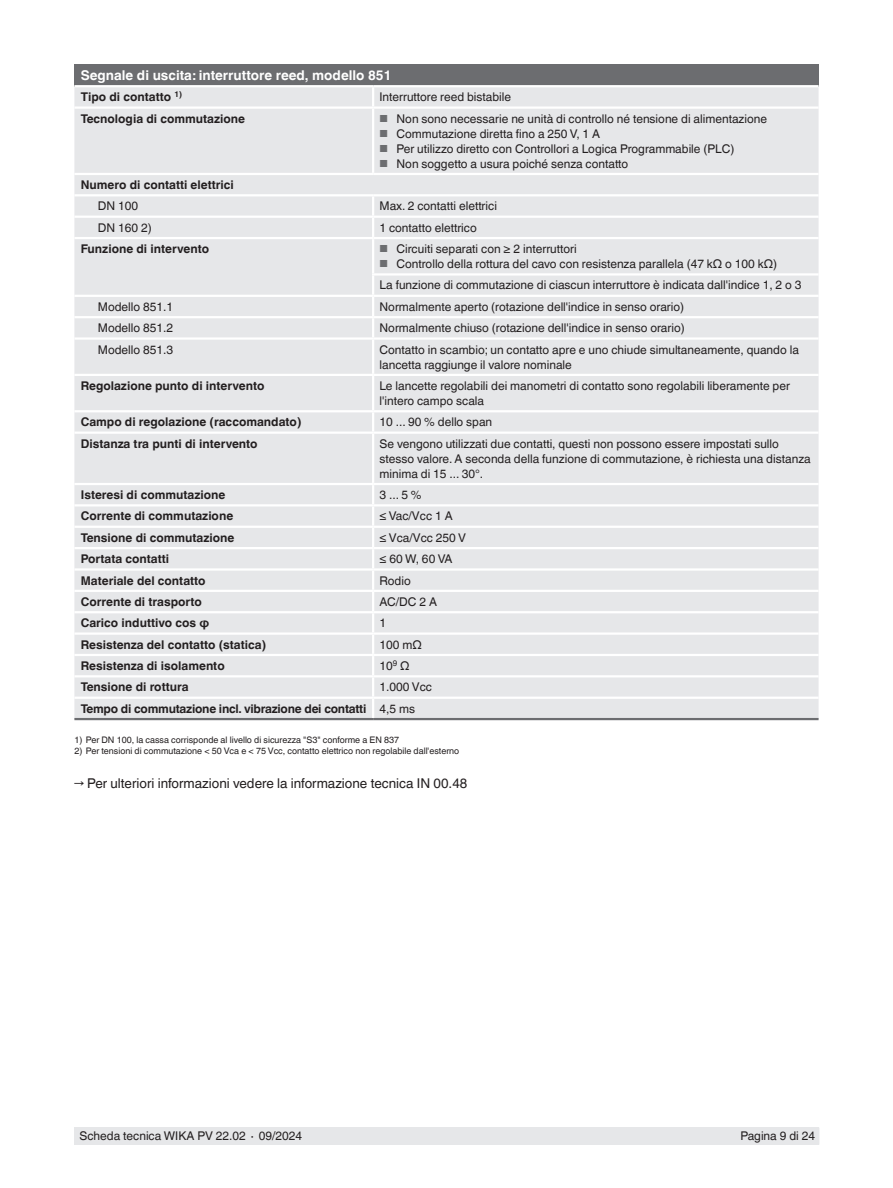
<style>
.page{position:relative;width:893px;height:1188px;background:#fff}
.page>*{position:absolute;margin:0;border:0;box-sizing:border-box;transform-origin:0 0}
.t1{font:13.5px "Helvetica World";color:#231f20}
.t2{font:700 13.5px "Helvetica World";color:#fff}
.t3{font:12px/15px "Helvetica World";color:#231f20}
.t4{font:700 12px "Helvetica World";color:#231f20}
.t5{font:700 12px/21.3px "Helvetica World";letter-spacing:-.02em;color:#231f20}
.t6{font:9px "Helvetica World";color:#231f20}
.s1{font-size:10.2px;color:#6c6d70}
.s2{font-weight:400}
</style>
<div class="page">
<div style="left:74px;top:1127px;width:745px;height:18px;background:#e6e7e9"></div>
<div style="left:74px;top:64px;width:745px;height:22px;background:#6c6d70"></div>
<div style="left:74px;top:87px;width:745px;height:631px;background:#e6e7e9"></div>
<hr style="left:74px;top:173px;width:299px;height:2px;background:#fff">
<hr style="left:373px;top:173px;width:446px;height:2px;background:#fff">
<hr style="left:74px;top:194px;width:299px;height:2px;background:#fff">
<hr style="left:373px;top:194px;width:446px;height:2px;background:#fff">
<hr style="left:74px;top:718px;width:299px;height:2px;background:#6c6d70">
<hr style="left:373px;top:718px;width:446px;height:2px;background:#6c6d70">
<hr style="left:74px;top:216px;width:299px;height:2px;background:#fff">
<hr style="left:373px;top:237px;width:446px;height:2px;background:#fff">
<hr style="left:372px;top:273px;width:447px;height:3px;background:#fff">
<hr style="left:373px;top:295px;width:446px;height:2px;background:#fff">
<hr style="left:74px;top:237px;width:299px;height:2px;background:#fff">
<hr style="left:372px;top:239px;width:2px;height:34px;background:#fff">
<svg style="left:372px;top:276px;width:2px;height:61px"></svg>
<hr style="left:74px;top:295px;width:299px;height:2px;background:#fff">
<hr style="left:74px;top:590px;width:299px;height:2px;background:#fff">
<hr style="left:373px;top:590px;width:446px;height:2px;background:#fff">
<hr style="left:74px;top:611px;width:299px;height:2px;background:#fff">
<hr style="left:373px;top:611px;width:446px;height:2px;background:#fff">
<hr style="left:74px;top:632px;width:299px;height:3px;background:#fff">
<hr style="left:373px;top:632px;width:446px;height:3px;background:#fff">
<hr style="left:74px;top:106px;width:299px;height:3px;background:#fff">
<hr style="left:74px;top:316px;width:299px;height:2px;background:#fff">
<hr style="left:74px;top:337px;width:299px;height:3px;background:#fff">
<hr style="left:74px;top:374px;width:299px;height:2px;background:#fff">
<hr style="left:74px;top:410px;width:299px;height:2px;background:#fff">
<hr style="left:74px;top:432px;width:299px;height:2px;background:#fff">
<hr style="left:74px;top:483px;width:299px;height:2px;background:#fff">
<hr style="left:74px;top:504px;width:299px;height:3px;background:#fff">
<hr style="left:74px;top:526px;width:299px;height:2px;background:#fff">
<hr style="left:74px;top:547px;width:299px;height:2px;background:#fff">
<hr style="left:74px;top:568px;width:299px;height:3px;background:#fff">
<svg style="left:372px;top:87px;width:2px;height:19px"></svg>
<hr style="left:373px;top:106px;width:446px;height:3px;background:#fff">
<hr style="left:372px;top:109px;width:2px;height:64px;background:#fff">
<hr style="left:372px;top:196px;width:2px;height:20px;background:#fff">
<svg style="left:372px;top:218px;width:2px;height:19px"></svg>
<hr style="left:372px;top:340px;width:2px;height:34px;background:#fff">
<hr style="left:372px;top:376px;width:2px;height:34px;background:#fff">
<hr style="left:372px;top:412px;width:2px;height:20px;background:#fff">
<hr style="left:372px;top:434px;width:2px;height:49px;background:#fff">
<hr style="left:373px;top:216px;width:446px;height:2px;background:#fff">
<hr style="left:373px;top:316px;width:446px;height:2px;background:#fff">
<hr style="left:373px;top:337px;width:446px;height:3px;background:#fff">
<hr style="left:373px;top:374px;width:446px;height:2px;background:#fff">
<hr style="left:373px;top:410px;width:446px;height:2px;background:#fff">
<hr style="left:373px;top:432px;width:446px;height:2px;background:#fff">
<hr style="left:373px;top:483px;width:446px;height:2px;background:#fff">
<hr style="left:373px;top:504px;width:446px;height:3px;background:#fff">
<hr style="left:373px;top:526px;width:446px;height:2px;background:#fff">
<hr style="left:373px;top:547px;width:446px;height:2px;background:#fff">
<hr style="left:373px;top:568px;width:446px;height:3px;background:#fff">
<hr style="left:74px;top:85px;width:299px;height:2px;background:#fff">
<hr style="left:373px;top:85px;width:446px;height:2px;background:#fff">
<hr style="left:74px;top:654px;width:299px;height:2px;background:#fff">
<hr style="left:373px;top:654px;width:446px;height:2px;background:#fff">
<svg style="left:372px;top:485px;width:2px;height:190px"></svg>
<hr style="left:74px;top:675px;width:299px;height:2px;background:#fff">
<hr style="left:373px;top:675px;width:446px;height:2px;background:#fff">
<hr style="left:372px;top:677px;width:2px;height:20px;background:#fff">
<hr style="left:74px;top:697px;width:299px;height:2px;background:#fff">
<hr style="left:373px;top:697px;width:446px;height:2px;background:#fff">
<svg style="left:372px;top:699px;width:2px;height:19px"></svg>
<p class="t2" style="left:81px;top:67px;width:312px">Segnale di uscita: interruttore reed, modello 851</p>
<p class="t4" style="left:81px;top:90px;width:103px">Tipo di contatto <sup>1)</sup></p>
<p class="t3" style="left:379px;top:90px;width:133px">Interruttore reed bistabile</p>
<p class="t4" style="left:81px;top:111px;width:166px">Tecnologia di commutazione</p>
<p class="t3" style="left:379px;top:111px;width:389px"><span class="s1">■</span> Non sono necessarie ne unità di controllo né tensione di alimentazione</p>
<p class="t3" style="left:379px;top:126px;width:222px"><span class="s1">■</span> Commutazione diretta fino a 250 V, 1 A</p>
<p class="t3" style="left:379px;top:141px;width:356px"><span class="s1">■</span> Per utilizzo diretto con Controllori a Logica Programmabile (PLC)</p>
<p class="t3" style="left:379px;top:156px;width:250px"><span class="s1">■</span> Non soggetto a usura poiché senza contatto</p>
<p class="t4" style="left:81px;top:178px;width:155px">Numero di contatti elettrici</p>
<p class="t3" style="left:98px;top:199px;width:42px">DN 100</p>
<p class="t3" style="left:379px;top:199px;width:119px">Max. 2 contatti elettrici</p>
<p class="t3" style="left:98px;top:220px;width:55px">DN 160 2)</p>
<p class="t3" style="left:379px;top:220px;width:99px">1 contatto elettrico</p>
<p class="t4" style="left:81px;top:242px;width:130px">Funzione di intervento</p>
<p class="t3" style="left:379px;top:241px;width:199px"><span class="s1">■</span> Circuiti separati con ≥ 2 interruttori</p>
<p class="t3" style="left:379px;top:253px;width:423px;line-height:21.3px"><span class="s1">■</span> Controllo della rottura del cavo con resistenza parallela (47 kΩ o 100 kΩ)<br>La funzione di commutazione di ciascun interruttore è indicata dall'indice 1, 2 o 3</p>
<p class="t3" style="left:98px;top:299px;width:77px">Modello 851.1</p>
<p class="t3" style="left:379px;top:299px;width:306px">Normalmente aperto (rotazione dell'indice in senso orario)</p>
<p class="t3" style="left:98px;top:321px;width:77px">Modello 851.2</p>
<p class="t3" style="left:379px;top:321px;width:307px">Normalmente chiuso (rotazione dell'indice in senso orario)</p>
<p class="t3" style="left:98px;top:342px;width:77px">Modello 851.3</p>
<p class="t3" style="left:379px;top:342px;width:421px">Contatto in scambio; un contatto apre e uno chiude simultaneamente, quando la lancetta raggiunge il valore nominale</p>
<p class="t4" style="left:81px;top:379px;width:185px">Regolazione punto di intervento</p>
<p class="t3" style="left:379px;top:378px;width:412px">Le lancette regolabili dei manometri di contatto sono regolabili liberamente per l'intero campo scala</p>
<p class="t4" style="left:81px;top:415px;width:222px">Campo di regolazione (raccomandato)</p>
<p class="t3" style="left:379px;top:415px;width:114px">10 ... 90 % dello span</p>
<p class="t4" style="left:81px;top:437px;width:178px">Distanza tra punti di intervento</p>
<p class="t3" style="left:379px;top:436px;width:433px">Se vengono utilizzati due contatti, questi non possono essere impostati sullo stesso valore. A seconda della funzione di commutazione, è richiesta una distanza minima di 15 ... 30°.</p>
<p class="t4" style="left:81px;top:488px;width:146px">Isteresi di commutazione</p>
<p class="t3" style="left:379px;top:487px;width:44px">3 ... 5 %</p>
<p class="t4" style="left:81px;top:509px;width:154px">Corrente di commutazione</p>
<p class="t3" style="left:379px;top:509px;width:75px">≤ Vac/Vcc 1 A</p>
<p class="t4" style="left:81px;top:531px;width:155px">Tensione di commutazione</p>
<p class="t3" style="left:379px;top:530px;width:88px">≤ Vca/Vcc 250 V</p>
<p class="t4" style="left:81px;top:552px;width:90px">Portata contatti</p>
<p class="t3" style="left:379px;top:552px;width:75px">≤ 60 W, 60 VA</p>
<p class="t4" style="left:81px;top:573px;width:126px">Materiale del contatto</p>
<p class="t3" style="left:379px;top:573px;width:33px">Rodio</p>
<p class="t4" style="left:81px;top:595px;width:123px">Corrente di trasporto</p>
<p class="t3" style="left:379px;top:594px;width:59px">AC/DC 2 A</p>
<p class="t4" style="left:81px;top:616px;width:130px">Carico induttivo cos ϕ</p>
<p class="t3" style="left:379px;top:616px;width:8px">1</p>
<p class="t4" style="left:81px;top:637px;width:187px">Resistenza del contatto (statica)</p>
<p class="t3" style="left:379px;top:637px;width:44px">100 mΩ</p>
<p class="t4" style="left:81px;top:659px;width:145px">Resistenza di isolamento</p>
<p class="t3" style="left:379px;top:658px;width:32px">10<sup>9</sup> Ω</p>
<p class="t4" style="left:81px;top:680px;width:109px">Tensione di rottura</p>
<p class="t5" style="left:81px;top:677px;width:353px;text-indent:299px"><span class="s2">1.000 Vcc<br></span>Tempo di commutazione incl. vibrazione dei contatti <span class="s2">4,5 ms</span></p>
<p class="t6" style="left:74px;top:735px;width:326px">1) Per DN 100, la cassa corrisponde al livello di sicurezza "S3" conforme a EN 837</p>
<p class="t6" style="left:74px;top:745px;width:386px">2) Per tensioni di commutazione &lt; 50 Vca e &lt; 75 Vcc, contatto elettrico non regolabile dall'esterno</p>
<p class="t1" style="left:74px;top:775px;width:394px">→ Per ulteriori informazioni vedere la informazione tecnica IN 00.48</p>
<p class="t3" style="left:80px;top:1129px;width:224px">Scheda tecnica WIKA PV 22.02 ∙ 09/2024</p>
<p class="t3" style="left:740px;top:1129px;width:76px">Pagina 9 di 24</p>
</div>
